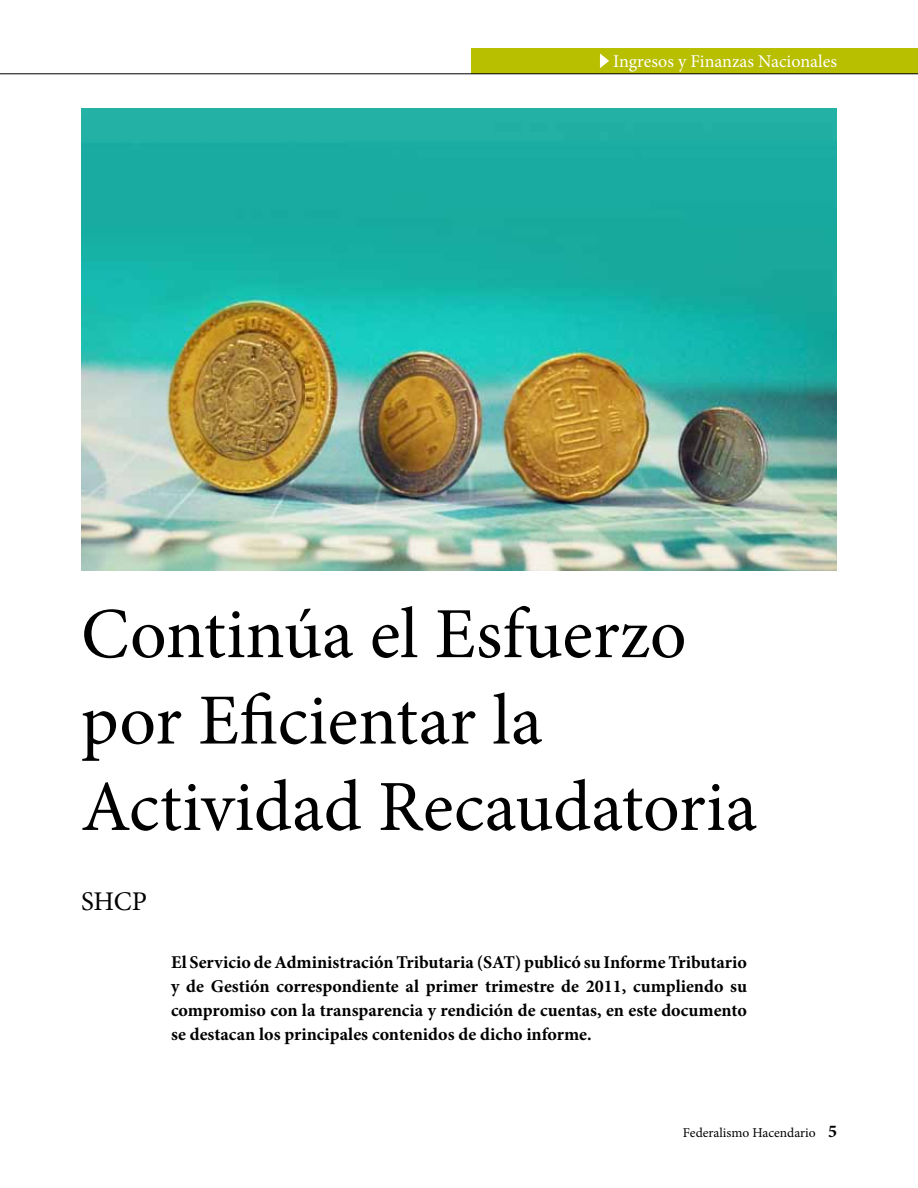
<style>
.page{position:relative;width:918px;height:1188px;background:#fff}
.page>*{position:absolute;margin:0;border:0;box-sizing:border-box;transform-origin:0 0}
.t1{font:72px/86.4px "Minion Pro";color:#000}
.t2{font:27px "Minion Pro";color:#000}
.t3{font:700 18px/24px "Minion Pro";color:#000;text-align:justify}
.t4{font:18px "Minion Pro";color:#fff}
.t5{font:13.5px "Minion Pro";color:#000}
.s1{font-weight:700;font-size:18px}
</style>
<div class="page">
<img style="left:81px;top:108px;width:756px;height:463px">
<div style="left:471px;top:48px;width:447px;height:26px;background:#b8be00"></div>
<hr style="left:0;top:73px;width:918px;height:1px;background:#000">
<svg style="left:600px;top:53px;width:9px;height:15px"></svg>
<p class="t4" style="left:613px;top:49px;width:225px">Ingresos y Finanzas Nacionales</p>
<h1 class="t1" style="left:81px;top:591px;width:678px">Continúa el Esfuerzo por Eficientar la<br>Actividad Recaudatoria</h1>
<h2 class="t2" style="left:81px;top:884px;width:67px">SHCP</h2>
<p class="t3" style="left:171px;top:950px;width:578px">El Servicio de Administración Tributaria (SAT) publicó su Informe Tributario y de Gestión correspondiente al primer trimestre de 2011, cumpliendo su compromiso con la transparencia y rendición de cuentas, en este documento se destacan los principales contenidos de dicho informe.</p>
<p class="t5" style="left:683px;top:1124px;width:156px">Federalismo Hacendario <span class="s1">5</span></p>
</div>
